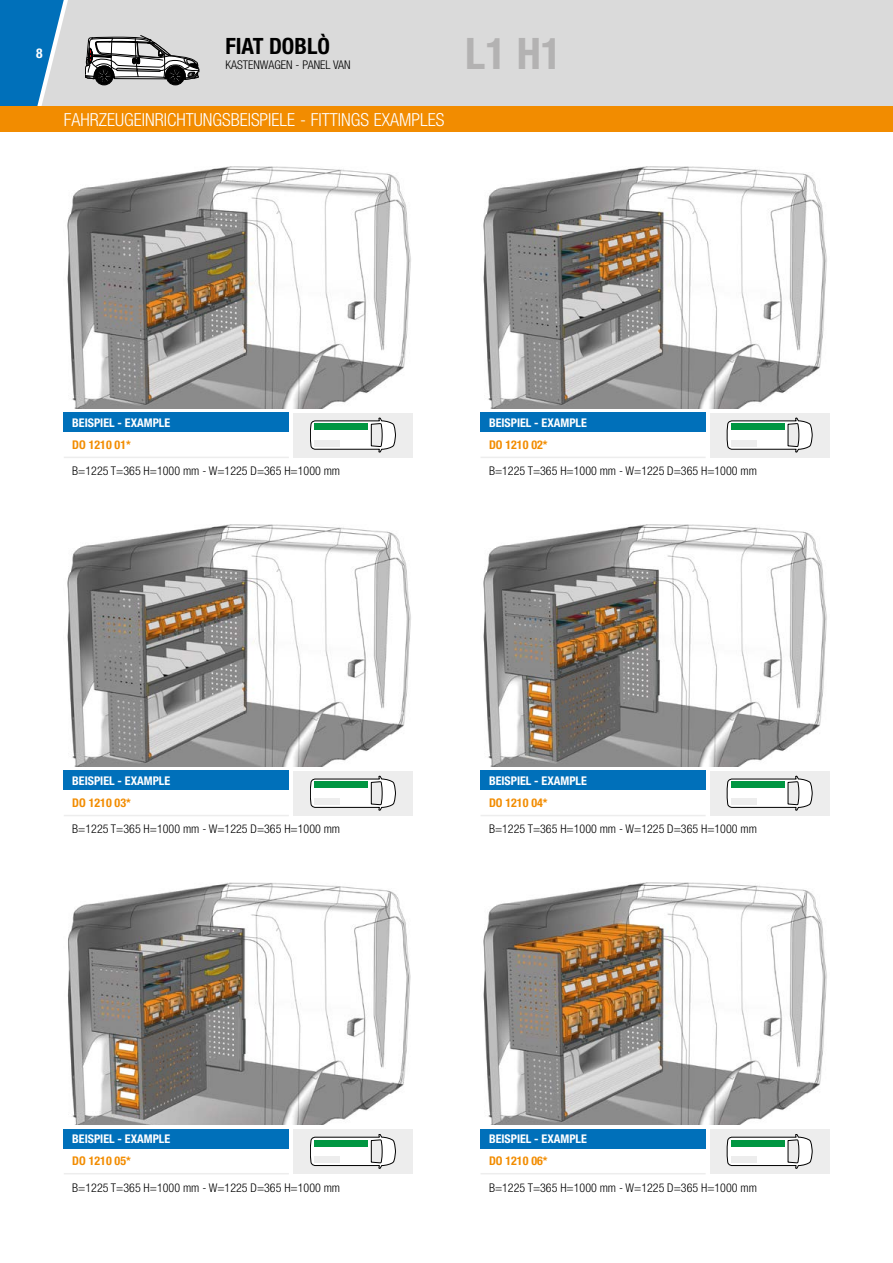
<style>
.page{position:relative;width:893px;height:1263px;background:#fff}
.page>*{position:absolute;margin:0;border:0;box-sizing:border-box;transform-origin:0 0}
.t1{font:700 condensed 43.5px "Helvetica Neue";color:#b3b2b2}
.t2{font:700 condensed 22.5px "Helvetica Neue";color:#000}
.t3{font:300 condensed 18px "Helvetica Neue";color:#fff}
.t4{font:700 condensed 13.5px "Helvetica Neue";color:#fff}
.t5{font:300 condensed 12px "Helvetica Neue";color:#000}
.t6{font:700 condensed 12px "Helvetica Neue";color:#fff}
.t7{font:700 condensed 12px "Helvetica Neue";color:#f28c00}
</style>
<div class="page">
<div style="left:0;top:0;width:41px;height:106px;background:#0070ba"></div>
<div style="left:41px;top:0;width:852px;height:106px;background:#dadada"></div>
<div style="left:0;top:106px;width:893px;height:26px;background:#f28c00"></div>
<img style="left:67px;top:166px;width:344px;height:242px">
<img style="left:67px;top:524px;width:344px;height:242px">
<img style="left:483px;top:166px;width:344px;height:242px">
<img style="left:483px;top:882px;width:344px;height:242px">
<img style="left:483px;top:524px;width:344px;height:242px">
<img style="left:67px;top:882px;width:344px;height:242px">
<svg style="left:85px;top:35px;width:114px;height:50px"></svg>
<div style="left:64px;top:413px;width:225px;height:19px;background:#0070ba"></div>
<div style="left:293px;top:413px;width:119px;height:44px;background:#ededed"></div>
<hr style="left:64px;top:457px;width:225px;height:1px;background:#ededed">
<svg style="left:310px;top:418px;width:86px;height:34px"></svg>
<div style="left:314px;top:423px;width:54px;height:7px;background:#009641"></div>
<div style="left:314px;top:440px;width:26px;height:7px;background:#ededed"></div>
<div style="left:64px;top:771px;width:225px;height:19px;background:#0070ba"></div>
<div style="left:293px;top:771px;width:119px;height:44px;background:#ededed"></div>
<hr style="left:64px;top:815px;width:225px;height:1px;background:#ededed">
<svg style="left:310px;top:776px;width:86px;height:34px"></svg>
<div style="left:314px;top:782px;width:54px;height:6px;background:#009641"></div>
<div style="left:314px;top:798px;width:26px;height:7px;background:#ededed"></div>
<div style="left:480px;top:413px;width:226px;height:19px;background:#0070ba"></div>
<div style="left:710px;top:413px;width:119px;height:44px;background:#ededed"></div>
<hr style="left:480px;top:457px;width:226px;height:1px;background:#ededed">
<svg style="left:727px;top:418px;width:85px;height:34px"></svg>
<div style="left:731px;top:423px;width:54px;height:7px;background:#009641"></div>
<div style="left:731px;top:440px;width:26px;height:7px;background:#ededed"></div>
<div style="left:480px;top:1129px;width:226px;height:19px;background:#0070ba"></div>
<div style="left:710px;top:1129px;width:119px;height:45px;background:#ededed"></div>
<hr style="left:480px;top:1173px;width:226px;height:1px;background:#ededed">
<svg style="left:727px;top:1134px;width:85px;height:34px"></svg>
<div style="left:731px;top:1140px;width:54px;height:6px;background:#009641"></div>
<div style="left:731px;top:1156px;width:26px;height:7px;background:#ededed"></div>
<div style="left:480px;top:771px;width:226px;height:19px;background:#0070ba"></div>
<div style="left:710px;top:771px;width:119px;height:44px;background:#ededed"></div>
<hr style="left:480px;top:815px;width:226px;height:1px;background:#ededed">
<svg style="left:727px;top:776px;width:85px;height:34px"></svg>
<div style="left:731px;top:782px;width:54px;height:6px;background:#009641"></div>
<div style="left:731px;top:798px;width:26px;height:7px;background:#ededed"></div>
<div style="left:64px;top:1129px;width:225px;height:19px;background:#0070ba"></div>
<div style="left:293px;top:1129px;width:119px;height:45px;background:#ededed"></div>
<hr style="left:64px;top:1173px;width:225px;height:1px;background:#ededed">
<svg style="left:310px;top:1134px;width:86px;height:34px"></svg>
<div style="left:314px;top:1140px;width:54px;height:6px;background:#009641"></div>
<div style="left:314px;top:1156px;width:26px;height:7px;background:#ededed"></div>
<h2 class="t2" style="left:225px;top:33px;width:106px">FIAT DOBLÒ</h2>
<p class="t5" style="left:225px;top:58px;width:127px">KASTENWAGEN - PANEL VAN</p>
<p class="t4" style="left:36px;top:45px;width:8px">8</p>
<h1 class="t1" style="left:465px;top:27px;width:98px">L1 H1</h1>
<h3 class="t3" style="left:64px;top:110px;width:382px">FAHRZEUGEINRICHTUNGSBEISPIELE - FITTINGS EXAMPLES</h3>
<p class="t6" style="left:72px;top:415px;width:99px">BEISPIEL - EXAMPLE</p>
<p class="t7" style="left:72px;top:437px;width:60px">DO 1210 01*</p>
<p class="t5" style="left:72px;top:464px;width:269px">B=1225 T=365 H=1000 mm - W=1225 D=365 H=1000 mm</p>
<p class="t6" style="left:489px;top:415px;width:99px">BEISPIEL - EXAMPLE</p>
<p class="t7" style="left:489px;top:437px;width:60px">DO 1210 02*</p>
<p class="t5" style="left:489px;top:464px;width:269px">B=1225 T=365 H=1000 mm - W=1225 D=365 H=1000 mm</p>
<p class="t6" style="left:72px;top:773px;width:99px">BEISPIEL - EXAMPLE</p>
<p class="t7" style="left:72px;top:795px;width:60px">DO 1210 03*</p>
<p class="t5" style="left:72px;top:822px;width:269px">B=1225 T=365 H=1000 mm - W=1225 D=365 H=1000 mm</p>
<p class="t6" style="left:72px;top:1132px;width:99px">BEISPIEL - EXAMPLE</p>
<p class="t7" style="left:72px;top:1154px;width:60px">DO 1210 05*</p>
<p class="t5" style="left:72px;top:1180px;width:269px">B=1225 T=365 H=1000 mm - W=1225 D=365 H=1000 mm</p>
<p class="t6" style="left:489px;top:773px;width:99px">BEISPIEL - EXAMPLE</p>
<p class="t7" style="left:489px;top:795px;width:60px">DO 1210 04*</p>
<p class="t5" style="left:489px;top:822px;width:269px">B=1225 T=365 H=1000 mm - W=1225 D=365 H=1000 mm</p>
<p class="t6" style="left:489px;top:1132px;width:99px">BEISPIEL - EXAMPLE</p>
<p class="t7" style="left:489px;top:1154px;width:60px">DO 1210 06*</p>
<p class="t5" style="left:489px;top:1180px;width:269px">B=1225 T=365 H=1000 mm - W=1225 D=365 H=1000 mm</p>
</div>
